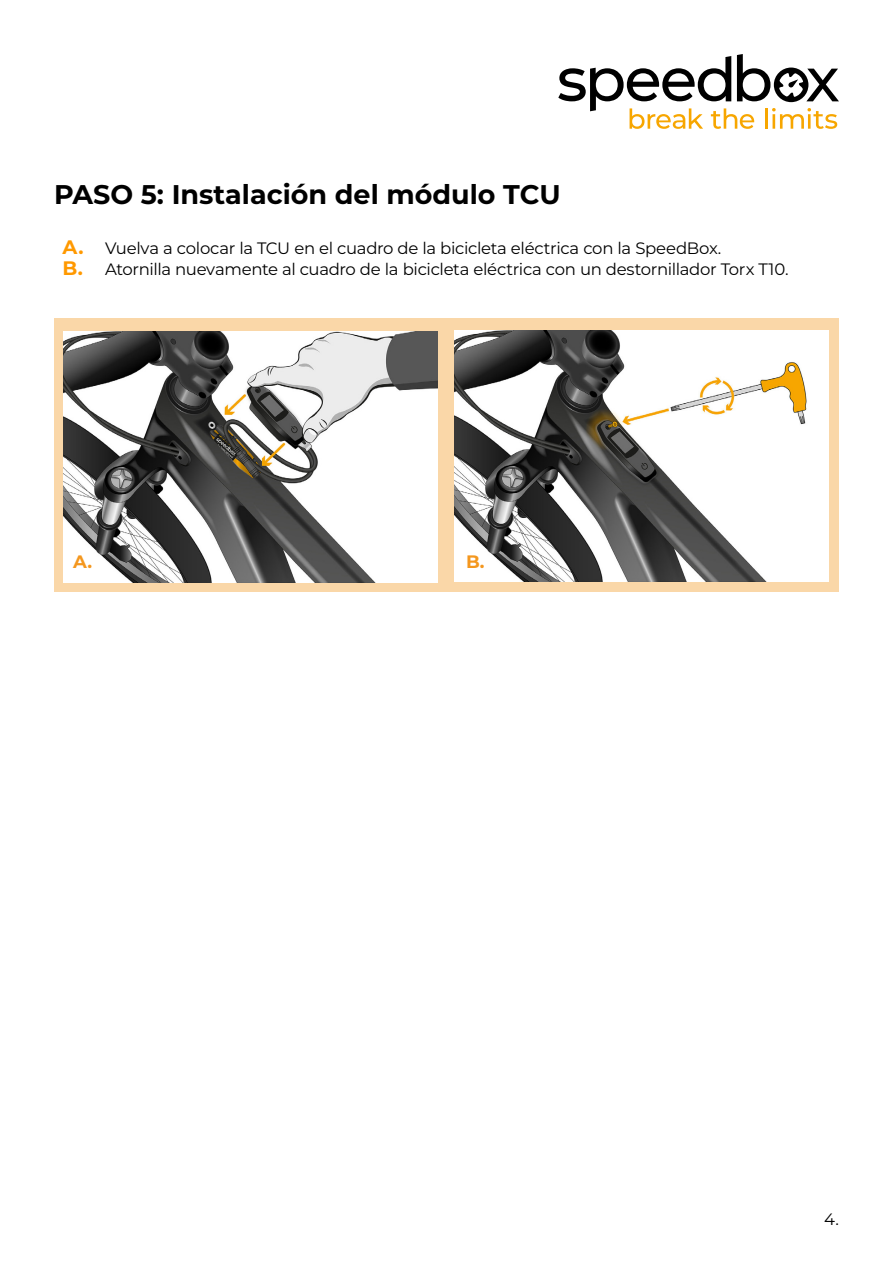
<style>
.page{position:relative;width:893px;height:1263px;background:#fff}
.page>*{position:absolute;margin:0;border:0;box-sizing:border-box;transform-origin:0 0}
.t1{font:700 27px "Montserrat";color:#000}
.t2{font:700 18px "Montserrat";color:#f4971e}
.t3{font:16.5px "Montserrat";letter-spacing:-.02em;color:#000}
.s1{font-weight:700;font-size:19.5px;color:#f90}
</style>
<div class="page">
<svg style="left:558px;top:54px;width:281px;height:75px"></svg>
<div style="left:54px;top:319px;width:785px;height:273px;background:#fad7a8"></div>
<img style="left:63px;top:331px;width:375px;height:251px">
<img style="left:454px;top:331px;width:374px;height:251px">
<p class="t1" style="left:54px;top:175px;width:508px">PASO 5: Instalación del módulo TCU</p>
<p class="t3" style="left:63px;top:236px;width:660px"><span class="s1">A.</span> Vuelva a colocar la TCU en el cuadro de la bicicleta eléctrica con la SpeedBox.</p>
<p class="t3" style="left:63px;top:257px;width:728px"><span class="s1">B.</span> Atornilla nuevamente al cuadro de la bicicleta eléctrica con un destornillador Torx T10.</p>
<p class="t2" style="left:73px;top:548px;width:21px">A.</p>
<p class="t2" style="left:466px;top:548px;width:20px">B.</p>
<p class="t3" style="left:824px;top:1207px;width:16px">4.</p>
</div>
